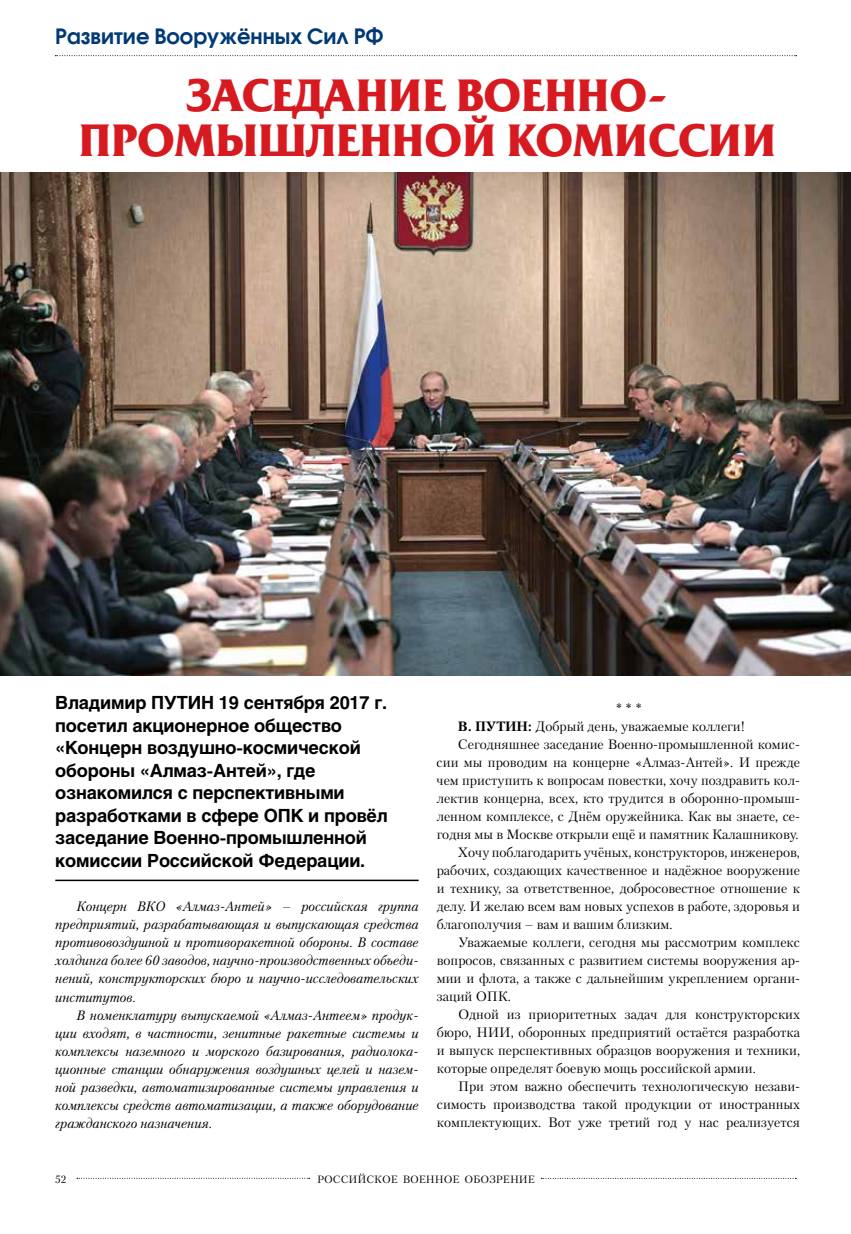
<style>
.page{position:relative;width:851px;height:1234px;background:#fff}
.page>*{position:absolute;margin:0;border:0;box-sizing:border-box;transform-origin:0 0}
.t1{font:700 45px/45px "Friz Quadrata C";color:#d71920;text-align:center}
.t2{font:700 21px "Avant Garde Gothic C";color:#003974}
.t3{font:700 18px/22.5px "Helios C";letter-spacing:-.01em;color:#000}
.t4{font:13.5px/18px "Petersburg C";color:#000;text-align:justify}
.t5{font:italic 13.5px/18px "Petersburg C";color:#000;text-align:justify}
.t6{font:700 13.5px "Petersburg C";color:#000}
.t7{font:10.5px "Petersburg C";color:#000}
.s1{font-weight:700}
</style>
<div class="page">
<svg style="left:77px;top:1177px;width:232px;height:1px"></svg>
<svg style="left:55px;top:55px;width:741px;height:1px"></svg>
<hr style="left:55px;top:879px;width:363px;height:1px;background:#000">
<img style="left:0;top:173px;width:850px;height:502px">
<h2 class="t2" style="left:55px;top:24px;width:329px">Развитие Вооружённых Сил РФ</h2>
<h1 class="t1" style="left:79px;top:74px;width:698px">ЗАСЕДАНИЕ ВОЕННО-<br>ПРОМЫШЛЕННОЙ КОМИССИИ</h1>
<p class="t3" style="left:55px;top:691px;width:334px">Владимир Путин 19 сентября 2017 г. посетил акционерное общество «Концерн воздушно-космической обороны «Алмаз-Антей», где ознакомился с перспективными разработками в сфере ОПК и провёл заседание Военно-промышленной комиссии Российской Федерации.</p>
<p class="t5" style="left:55px;top:897px;width:365px;text-indent:21px">Концерн ВКО «Алмаз-Антей» – российская группа предприятий, разрабатывающая и выпускающая средства противовоздушной и противоракетной обороны. В составе холдинга более 60 заводов, научно-производственных объеди&shy;нений, конструкторских бюро и научно-исследовательских институтов.</p>
<p class="t5" style="left:55px;top:1005px;width:365px;text-indent:21px">В номенклатуру выпускаемой «Алмаз-Антеем» продук&shy;ции входят, в частности, зенитные ракетные системы и комплексы наземного и морского базирования, радиолока&shy;ционные станции обнаружения воздушных целей и назем&shy;ной разведки, автоматизированные системы управления и комплексы средств автоматизации, а также оборудование гражданского назначения.</p>
<p class="t4" style="left:616px;top:699px;width:27px">***</p>
<p class="t6" style="left:458px;top:718px;width:40px">В. Путин</p>
<p class="t4" style="left:528px;top:717px;width:218px"><span class="s1">:</span> Добрый день, уважаемые коллеги!</p>
<p class="t4" style="left:458px;top:735px;width:343px">Сегодняшнее заседание Военно-промышленной комис-</p>
<p class="t4" style="left:436px;top:753px;width:300px">сии мы проводим на концерне «Алмаз-Антей».И</p>
<p class="t4" style="left:755px;top:753px;width:46px">прежде</p>
<p class="t4" style="left:436px;top:771px;width:365px">чем приступить к вопросам повестки, хочу поздравить кол-</p>
<p class="t4" style="left:436px;top:789px;width:365px">лектив концерна, всех, кто трудится в оборонно-промыш-</p>
<p class="t4" style="left:436px;top:807px;width:365px">ленном комплексе, с Днём оружейника. Как вы знаете, се-</p>
<p class="t4" style="left:436px;top:825px;width:362px">годня мы в Москве открыли ещё и памятник Калашникову.</p>
<p class="t4" style="left:458px;top:843px;width:343px">Хочу поблагодарить учёных, конструкторов, инженеров,</p>
<p class="t4" style="left:436px;top:861px;width:365px">рабочих, создающих качественное и надёжное вооружение</p>
<p class="t4" style="left:436px;top:879px;width:365px">и технику, за ответственное, добросовестное отношение к</p>
<p class="t4" style="left:436px;top:897px;width:365px">делу.И желаю всем вам новых успехов в работе, здоровья и</p>
<p class="t4" style="left:436px;top:915px;width:236px">благополучия – вам и вашим близким.</p>
<p class="t4" style="left:458px;top:933px;width:343px">Уважаемые коллеги, сегодня мы рассмотрим комплекс</p>
<p class="t4" style="left:436px;top:951px;width:365px">вопросов, связанных с развитием системы вооружения ар-</p>
<p class="t4" style="left:436px;top:969px;width:365px">мии и флота, а также с дальнейшим укреплением органи-</p>
<p class="t4" style="left:436px;top:987px;width:74px">заций О ПК.</p>
<p class="t4" style="left:458px;top:1005px;width:343px">Одной из приоритетных задач для конструкторских</p>
<p class="t4" style="left:437px;top:1023px;width:46px">бюро, НИИ</p>
<p class="t4" style="left:437px;top:1023px;width:365px;text-indent:74px">, оборонных предприятий остаётся разработка и выпуск перспективных образцов вооружения и техники, которые определят боевую мощь российской армии.</p>
<p class="t4" style="left:437px;top:1077px;width:365px;text-indent:21px">При этом важно обеспечить технологическую незави&shy;симость производства такой продукции от иностранных комплектующих. Вот уже третий год у нас реализуется</p>
<p class="t7" style="left:55px;top:1172px;width:13px">52</p>
<p class="t7" style="left:317px;top:1172px;width:219px">РОССИЙСКОЕ ВОЕННОЕ ОБОЗРЕНИЕ</p>
</div>
